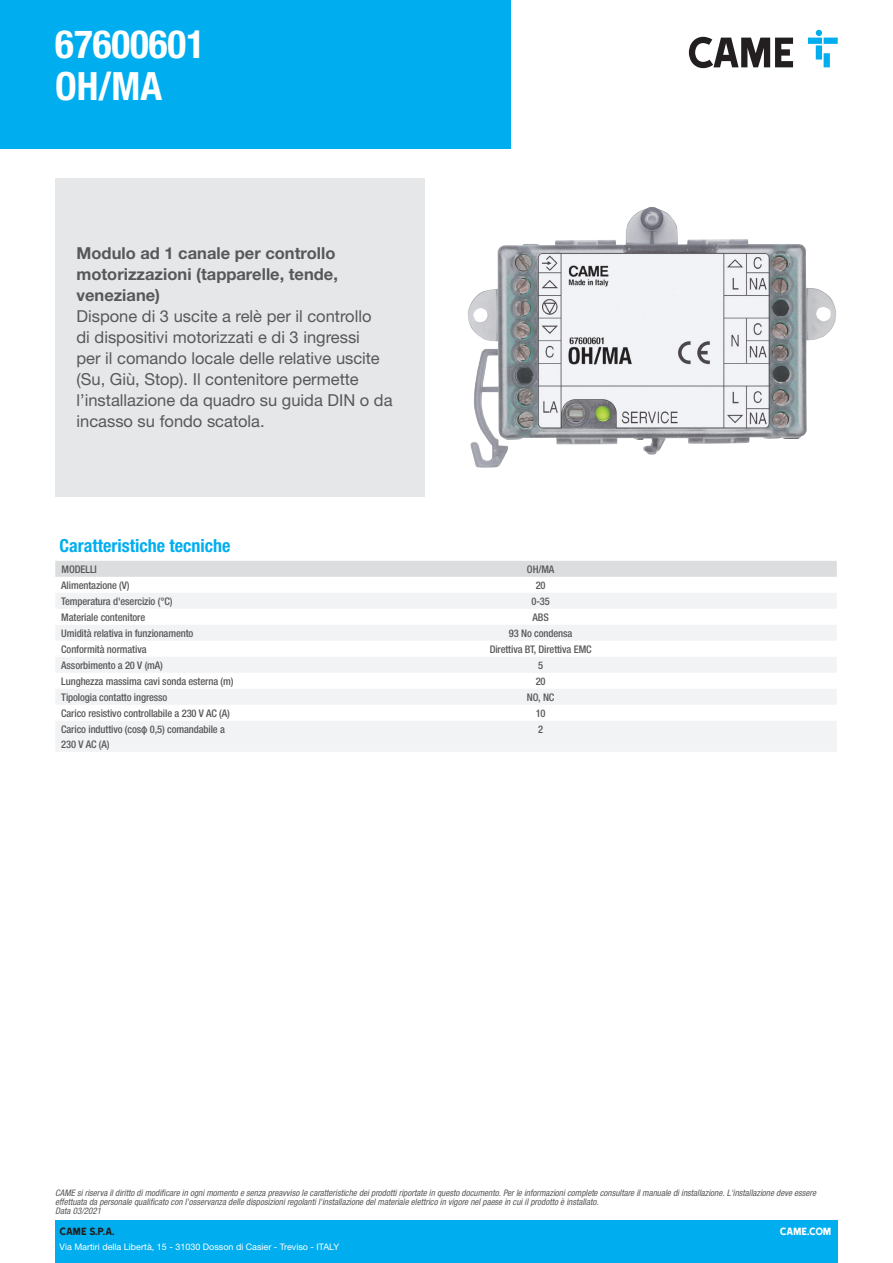
<style>
.page{position:relative;width:893px;height:1263px;background:#fff}
.page>*{position:absolute;margin:0;border:0;box-sizing:border-box;transform-origin:0 0}
.Name{font:700 condensed 39px "Helvetica Neue LTW1 G";color:#fff}
.t1{font:700 condensed 18px "Helvetica Neue LTW1 G";color:#00aeef}
.Description{font:16.5px/21px "Helvetica Neue LTW1 G";color:#57585a}
.Short_Description{font:700 16.5px/21px "Helvetica Neue LTW1 G";color:#57585a}
.t2{font:12px "Came Type";color:#231f20}
.t3{font:12px "Came Type";letter-spacing:-.025em;color:#fff}
.Feature{font:500 condensed 10.5px/15px "Helvetica Neue LTW1 G";letter-spacing:-.01em;color:#57585a}
.Data{font:500 condensed 10.5px "Helvetica Neue LTW1 G";letter-spacing:-.01em;color:#57585a}
.t4{font:italic condensed 9px/9px "Helvetica Neue LTW1 G";color:#57585a}
.t5{font:9px "Helvetica Neue LTW1 G";color:#fff}
</style>
<div class="page">
<div style="left:55px;top:1220px;width:783px;height:43px;background:#00aeef"></div>
<div style="left:0;top:0;width:510px;height:149px;background:#00aeef"></div>
<svg style="left:689px;top:37px;width:104px;height:31px"></svg>
<svg style="left:808px;top:30px;width:30px;height:37px"></svg>
<div style="left:55px;top:178px;width:370px;height:318px;background:#e6e7e9"></div>
<img style="left:467px;top:207px;width:331px;height:261px">
<div style="left:55px;top:561px;width:782px;height:16px;background:#dcdddf"></div>
<svg style="left:56px;top:593px;width:781px;height:159px;fill:#f2f3f4"></svg>
<p class="Name" style="left:55px;top:20px;width:151px">67600601</p>
<p class="Name" style="left:55px;top:62px;width:108px">OH/MA</p>
<p class="Short_Description" style="left:77px;top:243px;width:263px">Modulo ad 1 canale per controllo motorizzazioni (tapparelle, tende, veneziane)</p>
<p class="Description" style="left:77px;top:306px;width:317px">Dispone di 3 uscite a relè per il controllo<br>di dispositivi motorizzati e di 3 ingressi<br>per il comando locale delle relative uscite (Su, Giù, Stop). Il contenitore permette l’installazione da quadro su guida DIN o da incasso su fondo scatola.</p>
<p class="t1" style="left:60px;top:535px;width:172px">Caratteristiche tecniche</p>
<p class="Feature" style="left:62px;top:561px;width:37px">MODELLI</p>
<p class="Feature" style="left:527px;top:561px;width:29px">OH/MA</p>
<p class="Feature" style="left:61px;top:577px;width:70px">Alimentazione (V)</p>
<p class="Data" style="left:536px;top:578px;width:11px">20</p>
<p class="Feature" style="left:61px;top:593px;width:113px">Temperatura d'esercizio (°C)</p>
<p class="Data" style="left:531px;top:594px;width:20px">0-35</p>
<p class="Feature" style="left:61px;top:609px;width:85px">Materiale contenitore</p>
<p class="Data" style="left:532px;top:610px;width:18px">ABS</p>
<p class="Feature" style="left:61px;top:625px;width:134px">Umidità relativa in funzionamento</p>
<p class="Data" style="left:509px;top:626px;width:65px">93 No condensa</p>
<p class="Feature" style="left:61px;top:641px;width:87px">Conformità normativa</p>
<p class="Data" style="left:490px;top:642px;width:103px">Direttiva BT, Direttiva EMC</p>
<p class="Feature" style="left:61px;top:657px;width:103px">Assorbimento a 20 V (mA)</p>
<p class="Data" style="left:538px;top:658px;width:7px">5</p>
<p class="Feature" style="left:61px;top:673px;width:174px">Lunghezza massima cavi sonda esterna (m)</p>
<p class="Data" style="left:536px;top:674px;width:11px">20</p>
<p class="Feature" style="left:61px;top:689px;width:108px">Tipologia contatto ingresso</p>
<p class="Data" style="left:527px;top:690px;width:29px">NO, NC</p>
<p class="Feature" style="left:61px;top:705px;width:170px">Carico resistivo controllabile a 230 V AC (A)</p>
<p class="Data" style="left:536px;top:706px;width:11px">10</p>
<p class="Feature" style="left:61px;top:721px;width:165px">Carico induttivo (cosφ 0,5) comandabile a<br>230 V AC (A)</p>
<p class="Data" style="left:538px;top:722px;width:7px">2</p>
<p class="t4" style="left:55px;top:1189px;width:762px">CAME si riserva il diritto di modificare in ogni momento e senza preavviso le caratteristiche dei prodotti riportate in questo documento. Per le informazioni complete consultare il manuale di installazione. L'installazione deve essere effettuata da personale qualificato con l'osservanza delle disposizioni regolanti l'installazione del materiale elettrico in vigore nel paese in cui il prodotto è installato.<br>Data 03/2021</p>
<h3 class="t2" style="left:60px;top:1225px;width:57px">CAME S.P.A.</h3>
<p class="t5" style="left:60px;top:1241px;width:281px">Via Martiri della Libertà, 15 - 31030 Dosson di Casier - Treviso - ITALY</p>
<h3 class="t3" style="left:780px;top:1225px;width:53px">CAME.COM</h3>
</div>
